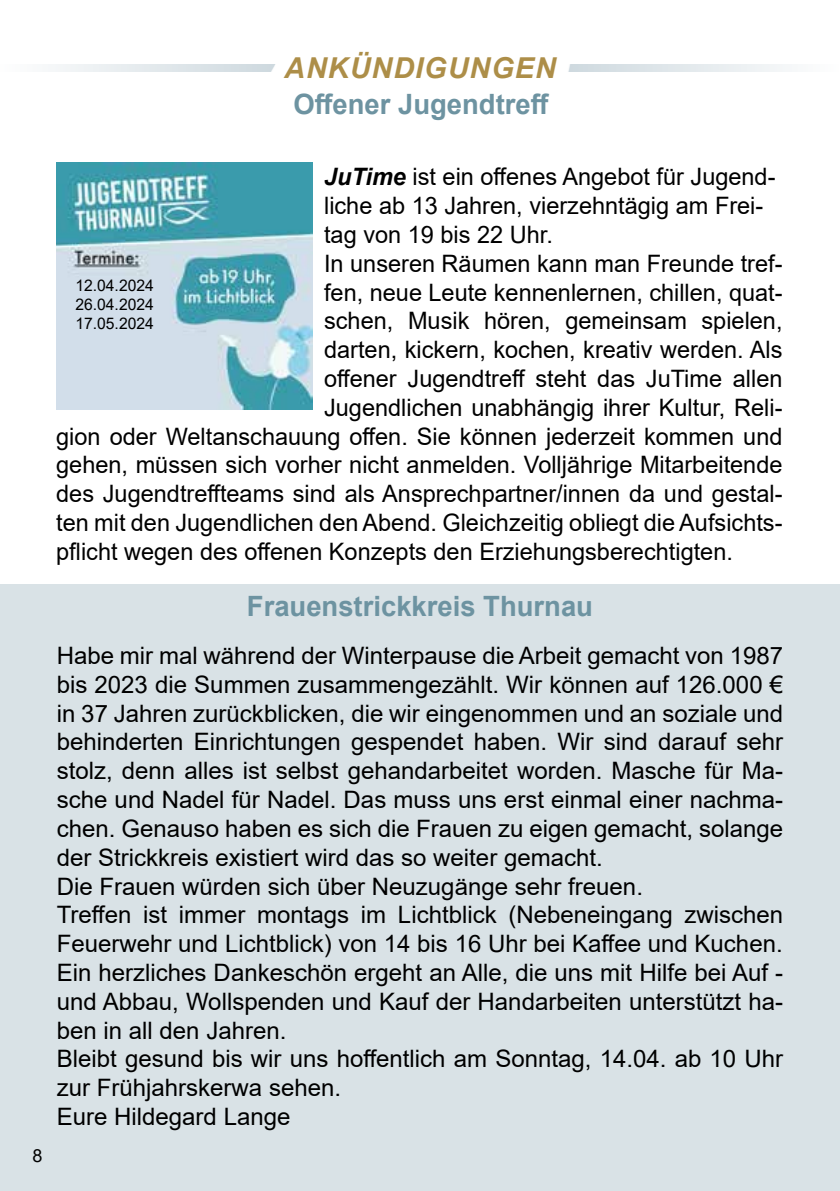
<style>
.page{position:relative;width:840px;height:1191px;background:#fff}
.page>*{position:absolute;margin:0;border:0;box-sizing:border-box;transform-origin:0 0}
.t1{font:italic 700 28.8px "Arial";letter-spacing:.035em;color:#ad8e48}
.t2{font:700 28px "Arial";color:#6d93a1}
.t3{font:24px/28.8px "Arial";color:#000}
.t4{font:18px "Arial";color:#000}
.t5{font:16px/19.2px "Arial";color:#000;text-align:justify}
.s1{font-weight:700;font-style:italic}
</style>
<div class="page">
<svg style="left:571px;top:64px;width:214px;height:7px"></svg>
<svg style="left:55px;top:64px;width:214px;height:7px"></svg>
<div style="left:0;top:584px;width:839px;height:607px;background:#d9e2e6"></div>
<img style="left:56px;top:163px;width:256px;height:247px">
<p class="t1" style="left:284px;top:48px;width:208px">ANKÜNDIGUNGEN</p>
<p class="t2" style="left:293px;top:84px;width:257px">Offener Jugendtreff</p>
<p class="t4" style="left:33px;top:1142px;width:12px">8</p>
<p class="t3" style="left:324px;top:162px;width:452px"><span class="s1">JuTime</span> ist ein offenes Angebot für Jugend-</p>
<p class="t3" style="left:324px;top:191px;width:440px">liche ab 13 Jahren, vierzehntägig am Frei-</p>
<p class="t3" style="left:324px;top:220px;width:230px">tag von 19 bis 22 Uhr.</p>
<p class="t3" style="left:324px;top:249px;width:460px">In unseren Räumen kann man Freunde tref-</p>
<p class="t3" style="left:324px;top:277px;width:460px">fen, neue Leute kennenlernen, chillen, quat-</p>
<p class="t3" style="left:324px;top:306px;width:459px">schen, Musik hören, gemeinsam spielen,</p>
<p class="t3" style="left:324px;top:335px;width:459px">darten, kickern, kochen, kreativ werden. Als</p>
<p class="t3" style="left:324px;top:364px;width:459px">offener Jugendtreff steht das JuTime allen</p>
<p class="t3" style="left:324px;top:393px;width:460px">Jugendlichen unabhängig ihrer Kultur, Reli-</p>
<p class="t3" style="left:56px;top:421px;width:727px">gion oder Weltanschauung offen. Sie können jederzeit kommen und</p>
<p class="t3" style="left:56px;top:450px;width:727px">gehen, müssen sich vorher nicht anmelden. Volljährige Mitarbeitende</p>
<p class="t3" style="left:56px;top:479px;width:727px">des Jugendtreffteams sind als Ansprechpartner/innen da und gestal-</p>
<p class="t3" style="left:56px;top:508px;width:727px">ten mit den Jugendlichen den Abend. Gleichzeitig obliegt die Aufsichts-</p>
<p class="t3" style="left:56px;top:537px;width:678px">pflicht wegen des offenen Konzepts den Erziehungsberechtigten.</p>
<p class="t5" style="left:75px;top:276px;width:80px">12.04.2024<br>26.04.2024<br>17.05.2024</p>
<p class="t2" style="left:247px;top:586px;width:347px">Frauenstrickkreis Thurnau</p>
<p class="t3" style="left:57px;top:641px;width:727px">Habe mir mal während der Winterpause die Arbeit gemacht von 1987 bis 2023 die Summen zusammengezählt. Wir können auf 126.000 € in 37 Jahren zurückblicken, die wir eingenommen und an soziale und behinderten Einrichtungen gespendet haben. Wir sind darauf sehr stolz, denn alles ist selbst gehandarbeitet worden. Masche für Ma&shy;sche und Nadel für Nadel. Das muss uns erst einmal einer nachma&shy;chen. Genauso haben es sich die Frauen zu eigen gemacht, solange der Strickkreis existiert wird das so weiter gemacht.<br>Die Frauen würden sich über Neuzugänge sehr freuen.<br>Treffen ist immer montags im Lichtblick (Nebeneingang zwischen Feuerwehr und Lichtblick) von 14 bis 16 Uhr bei Kaffee und Kuchen.<br>Ein herzliches Dankeschön ergeht an Alle, die uns mit Hilfe bei Auf - und Abbau, Wollspenden und Kauf der Handarbeiten unterstützt ha&shy;ben in all den Jahren.<br>Bleibt gesund bis wir uns hoffentlich am Sonntag, 14.04. ab 10 Uhr zur Frühjahrskerwa sehen.<br>Eure Hildegard Lange</p>
</div>
